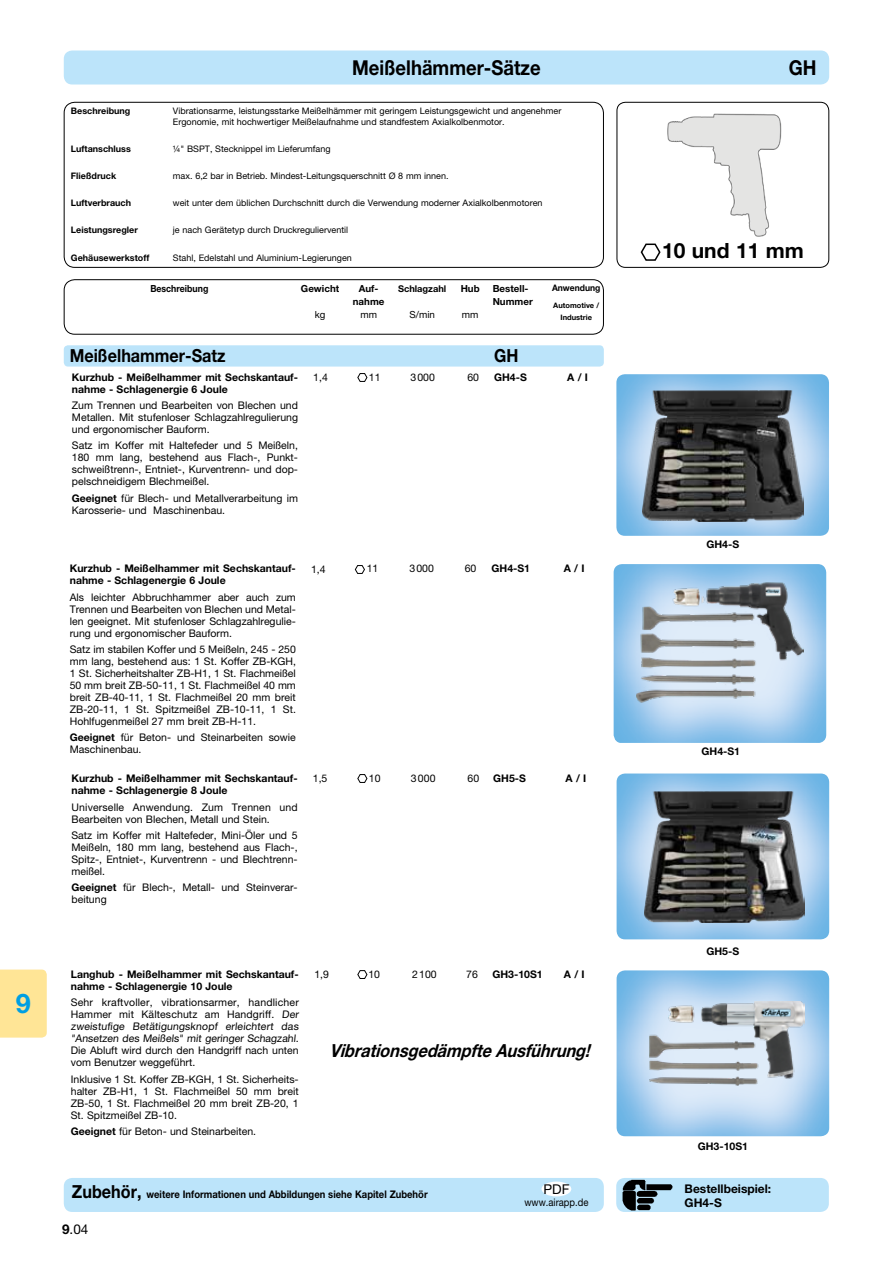
<style>
.page{position:relative;width:893px;height:1263px;background:#fff}
.page>*{position:absolute;margin:0;border:0;box-sizing:border-box;transform-origin:0 0}
.t1{font:700 27px "Helvetica Neue LT Pro";color:#009fe3}
.t2{font:700 21px "Helvetica Neue LT Pro";color:#000}
.t3{font:700 20.55px "Helvetica Neue LT Pro";color:#000;scale:.9 1}
.t4{font:italic 700 18px "Helvetica Neue LT Pro";color:#000;scale:.9 1}
.t5{font:700 18px "Helvetica Neue LT Pro";color:#000;scale:.9 1}
.t6{font:13.5px "Helvetica Neue LT Pro";color:#000}
.t7{font:700 12px/14.4px "Helvetica Neue LT Pro";color:#000}
.t8{font:10.5px/12px "Helvetica Neue LT Pro";color:#000;text-align:justify}
.t9{font:700 10.5px/12px "Helvetica Neue LT Pro";color:#000}
.t10{font:700 10.5px "Helvetica Neue LT Pro";color:#000;scale:.9 1}
.t11{font:10.5px "Helvetica Neue LT Pro";color:#000;scale:.9 1}
.t12{font:700 10.5px "Helvetica Neue LT Pro";color:#000}
.t13{font:700 9.75px/13.2px "Helvetica Neue LT Pro";color:#000;text-align:center}
.t14{font:700 9.75px "Helvetica Neue LT Pro";color:#000;scale:.9 1}
.t15{font:9.75px "Helvetica Neue LT Pro";color:#000}
.t16{font:700 9.3px "Helvetica Neue LT Pro";color:#000}
.t17{font:9px/10.5px "Helvetica Neue LT Pro";color:#000}
.t18{font:700 9px "Helvetica Neue LT Pro";color:#000}
.t19{font:700 9px "Helvetica Neue LT Pro";color:#000;scale:.95 1}
.t20{font:700 7.5px/12px "Helvetica Neue LT Pro";color:#000;text-align:center}
.s1{font-weight:700}
.s2{font-size:18px}
</style>
<div class="page">
<div style="left:64px;top:1178px;width:540px;height:34px;background:#bce4fa;border-radius:9px"></div>
<div style="left:541px;top:1181px;width:30px;height:15px;background:#fff;border-radius:50%"></div>
<div style="left:616px;top:1178px;width:213px;height:34px;background:#bce4fa;border-radius:9px"></div>
<img style="left:621px;top:1178px;width:52px;height:33px">
<div style="left:64px;top:102px;width:540px;height:166px;border:1px solid #000;border-radius:11px"></div>
<div style="left:64px;top:50px;width:765px;height:35px;background:#bce4fa;border-radius:9px"></div>
<div style="left:64px;top:345px;width:540px;height:22px;background:#bce4fa;border-radius:4px"></div>
<img style="left:616px;top:374px;width:213px;height:162px">
<img style="left:643px;top:391px;width:160px;height:131px">
<div style="left:617px;top:102px;width:212px;height:166px;border:1px solid #000;border-radius:9px"></div>
<img style="left:667px;top:114px;width:115px;height:122px">
<img style="left:617px;top:970px;width:212px;height:166px">
<img style="left:649px;top:1002px;width:155px;height:84px">
<div style="left:64px;top:279px;width:540px;height:56px;border:1px solid #000;border-radius:11px"></div>
<div style="left:0;top:969px;width:47px;height:68px;background:#ffe596"></div>
<svg style="left:357px;top:373px;width:10px;height:9px"></svg>
<img style="left:617px;top:773px;width:212px;height:166px">
<img style="left:644px;top:791px;width:160px;height:132px">
<svg style="left:357px;top:774px;width:10px;height:9px"></svg>
<img style="left:614px;top:564px;width:212px;height:179px">
<img style="left:636px;top:581px;width:167px;height:122px">
<svg style="left:355px;top:565px;width:10px;height:9px"></svg>
<svg style="left:357px;top:970px;width:10px;height:9px"></svg>
<svg style="left:640px;top:243px;width:21px;height:18px"></svg>
<h1 class="t1" style="left:16px;top:987px;width:17px">9</h1>
<h3 class="t3" style="left:352px;top:55px;width:211px">Meißelhämmer-Sätze</h3>
<h3 class="t3" style="left:789px;top:55px;width:32px">GH</h3>
<p class="t18" style="left:71px;top:105px;width:61px">Beschreibung</p>
<p class="t17" style="left:173px;top:105px;width:390px">Vibrationsarme, leistungsstarke Meißelhämmer mit geringem Leistungsgewicht und angenehmer<br>Ergonomie, mit hochwertiger Meißelaufnahme und standfestem Axialkolbenmotor.</p>
<p class="t18" style="left:71px;top:143px;width:62px">Luftanschluss</p>
<p class="t17" style="left:173px;top:143px;width:159px">¼" BSPT, Stecknippel im Lieferumfang</p>
<p class="t18" style="left:71px;top:170px;width:47px">Fließdruck</p>
<p class="t17" style="left:173px;top:170px;width:277px">max. 6,2 bar in Betrieb. Mindest-Leitungsquerschnitt Ø 8 mm innen.</p>
<p class="t18" style="left:71px;top:197px;width:62px">Luftverbrauch</p>
<p class="t17" style="left:173px;top:198px;width:371px">weit unter dem üblichen Durchschnitt durch die Verwendung moderner Axialkolbenmotoren</p>
<p class="t18" style="left:71px;top:225px;width:68px">Leistungsregler</p>
<p class="t17" style="left:173px;top:225px;width:177px">je nach Gerätetyp durch Druckregulierventil</p>
<p class="t18" style="left:71px;top:252px;width:80px">Gehäusewerkstoff</p>
<p class="t17" style="left:173px;top:252px;width:180px">Stahl, Edelstahl und Aluminium-Legierungen</p>
<p class="t14" style="left:150px;top:282px;width:66px">Beschreibung</p>
<p class="t13" style="left:301px;top:282px;width:40px">Gewicht</p>
<p class="t15" style="left:315px;top:309px;width:12px">kg</p>
<p class="t13" style="left:353px;top:282px;width:33px">Auf&shy;nahme</p>
<p class="t15" style="left:360px;top:309px;width:18px">mm</p>
<p class="t16" style="left:398px;top:283px;width:50px">Schlagzahl</p>
<p class="t15" style="left:409px;top:309px;width:27px">S/min</p>
<p class="t13" style="left:461px;top:282px;width:20px">Hub</p>
<p class="t15" style="left:462px;top:309px;width:18px">mm</p>
<p class="t13" style="left:493px;top:282px;width:42px;text-align:left">Bestell-<br>Nummer</p>
<p class="t19" style="left:552px;top:283px;width:53px">Anwendung</p>
<p class="t20" style="left:553px;top:299px;width:48px">Automotive /<br>Industrie</p>
<h3 class="t5" style="left:70px;top:345px;width:175px">Meißelhammer-Satz</h3>
<h3 class="t5" style="left:494px;top:345px;width:29px">GH</h3>
<p class="t9" style="left:72px;top:371px;width:228px">Kurzhub - Meißelhammer mit Sechskantauf&shy;nahme - Schlagenergie 6 Joule</p>
<p class="t8" style="left:72px;top:399px;width:228px">Zum Trennen und Bearbeiten von Blechen und Metallen. Mit stufenloser Schlagzahlregulierung und ergonomischer Bauform.</p>
<p class="t8" style="left:72px;top:440px;width:228px">Satz im Koffer mit Haltefeder und 5 Meißeln, 180 mm lang, bestehend aus Flach-, Punkt&shy;schweißtrenn-, Entniet-, Kurventrenn- und dop&shy;pelschneidigem Blechmeißel.</p>
<p class="t8" style="left:72px;top:492px;width:228px"><span class="s1">Geeignet</span> für Blech- und Metallverarbeitung im<br>Karosserie- und Maschinenbau.</p>
<p class="t8" style="left:313px;top:371px;width:16px">1,4</p>
<p class="t8" style="left:369px;top:371px;width:13px">11</p>
<p class="t8" style="left:410px;top:371px;width:26px">3000</p>
<p class="t8" style="left:467px;top:371px;width:13px">60</p>
<p class="t9" style="left:494px;top:371px;width:34px">GH4-S</p>
<p class="t9" style="left:567px;top:371px;width:22px">A / I</p>
<p class="t9" style="left:70px;top:562px;width:228px">Kurzhub - Meißelhammer mit Sechskantauf&shy;nahme - Schlagenergie 6 Joule</p>
<p class="t8" style="left:70px;top:591px;width:228px">Als leichter Abbruchhammer aber auch zum Trennen und Bearbeiten von Blechen und Metal&shy;len geeignet. Mit stufenloser Schlagzahlregulie&shy;rung und ergonomischer Bauform.</p>
<p class="t8" style="left:70px;top:643px;width:228px">Satz im stabilen Koffer und 5 Meißeln, 245 - 250 mm lang, bestehend aus: 1 St. Koffer ZB-KGH, 1 St. Sicherheitshalter ZB-H1, 1 St. Flachmeißel 50 mm breit ZB-50-11, 1 St. Flachmeißel 40 mm breit ZB-40-11, 1 St. Flachmeißel 20 mm breit ZB-20-11, 1 St. Spitzmeißel ZB-10-11, 1 St.<br>Hohlfugenmeißel 27 mm breit ZB-H-11.</p>
<p class="t8" style="left:70px;top:731px;width:228px"><span class="s1">Geeignet</span> für Beton- und Steinarbeiten sowie<br>Maschinenbau.</p>
<p class="t9" style="left:71px;top:772px;width:228px">Kurzhub - Meißelhammer mit Sechskantauf&shy;nahme - Schlagenergie 8 Joule</p>
<p class="t8" style="left:71px;top:801px;width:228px">Universelle Anwendung. Zum Trennen und<br>Bearbeiten von Blechen, Metall und Stein.</p>
<p class="t8" style="left:71px;top:829px;width:228px">Satz im Koffer mit Haltefeder, Mini-Öler und 5<br>Meißeln, 180 mm lang, bestehend aus Flach-, Spitz-, Entniet-, Kurventrenn - und Blechtrenn&shy;meißel.</p>
<p class="t8" style="left:71px;top:881px;width:228px"><span class="s1">Geeignet</span> für Blech-, Metall- und Steinverar&shy;beitung</p>
<p class="t8" style="left:311px;top:563px;width:16px">1,4</p>
<p class="t8" style="left:367px;top:563px;width:13px">11</p>
<p class="t8" style="left:409px;top:563px;width:26px">3000</p>
<p class="t8" style="left:465px;top:563px;width:13px">60</p>
<p class="t9" style="left:492px;top:562px;width:40px">GH4-S1</p>
<p class="t9" style="left:564px;top:562px;width:22px">A / I</p>
<p class="t8" style="left:313px;top:772px;width:16px">1,5</p>
<p class="t8" style="left:369px;top:772px;width:13px">10</p>
<p class="t8" style="left:411px;top:772px;width:26px">3000</p>
<p class="t8" style="left:468px;top:772px;width:13px">60</p>
<p class="t9" style="left:493px;top:772px;width:34px">GH5-S</p>
<p class="t9" style="left:566px;top:772px;width:22px">A / I</p>
<p class="t9" style="left:71px;top:968px;width:229px">Langhub - Meißelhammer mit Sechskantauf&shy;nahme - Schlagenergie 10 Joule</p>
<p class="t8" style="left:71px;top:996px;width:231px;text-align:left">Sehr kraftvoller, vibrationsarmer, handlicher Hammer mit Kälteschutz am Handgriff. Der zweistufige Betätigungsknopf erleichtert das "Ansetzen des Meißels" mit geringer Schagzahl.<br>Die Abluft wird durch den Handgriff nach unten vom Benutzer weggeführt.</p>
<p class="t8" style="left:71px;top:1073px;width:229px">Inklusive 1 St. Koffer ZB-KGH, 1 St. Sicherheits&shy;halter ZB-H1, 1 St. Flachmeißel 50 mm breit ZB-50, 1 St. Flachmeißel 20 mm breit ZB-20, 1<br>St. Spitzmeißel ZB-10.</p>
<p class="t8" style="left:71px;top:1125px;width:187px"><span class="s1">Geeignet</span> für Beton- und Steinarbeiten.</p>
<p class="t8" style="left:314px;top:968px;width:16px">1,9</p>
<p class="t8" style="left:368px;top:968px;width:13px">10</p>
<p class="t8" style="left:412px;top:968px;width:26px">2100</p>
<p class="t8" style="left:466px;top:968px;width:13px">76</p>
<p class="t9" style="left:492px;top:968px;width:52px">GH3-10S1</p>
<p class="t9" style="left:564px;top:968px;width:22px">A / I</p>
<h3 class="t4" style="left:330px;top:1039px;width:297px">VibrationsgedämpfteAusführung!</h3>
<p class="t10" style="left:72px;top:1188px;width:397px"><span class="s2">Zubehör,</span> weitere Informationen und Abbildungen siehe Kapitel Zubehör</p>
<p class="t6" style="left:62px;top:1221px;width:28px"><span class="s1">9</span>.04</p>
<p class="t6" style="left:543px;top:1181px;width:28px">PDF</p>
<p class="t11" style="left:524px;top:1196px;width:73px">www.airapp.de</p>
<h2 class="t2" style="left:662px;top:238px;width:143px">10 und 11 mm</h2>
<p class="t9" style="left:706px;top:538px;width:34px">GH4-S</p>
<p class="t9" style="left:702px;top:745px;width:40px">GH4-S1</p>
<p class="t12" style="left:706px;top:944px;width:34px">GH5-S</p>
<p class="t9" style="left:698px;top:1140px;width:52px">GH3-10S1</p>
<p class="t7" style="left:685px;top:1181px;width:88px">Bestellbeispiel:<br>GH4-S</p>
</div>
